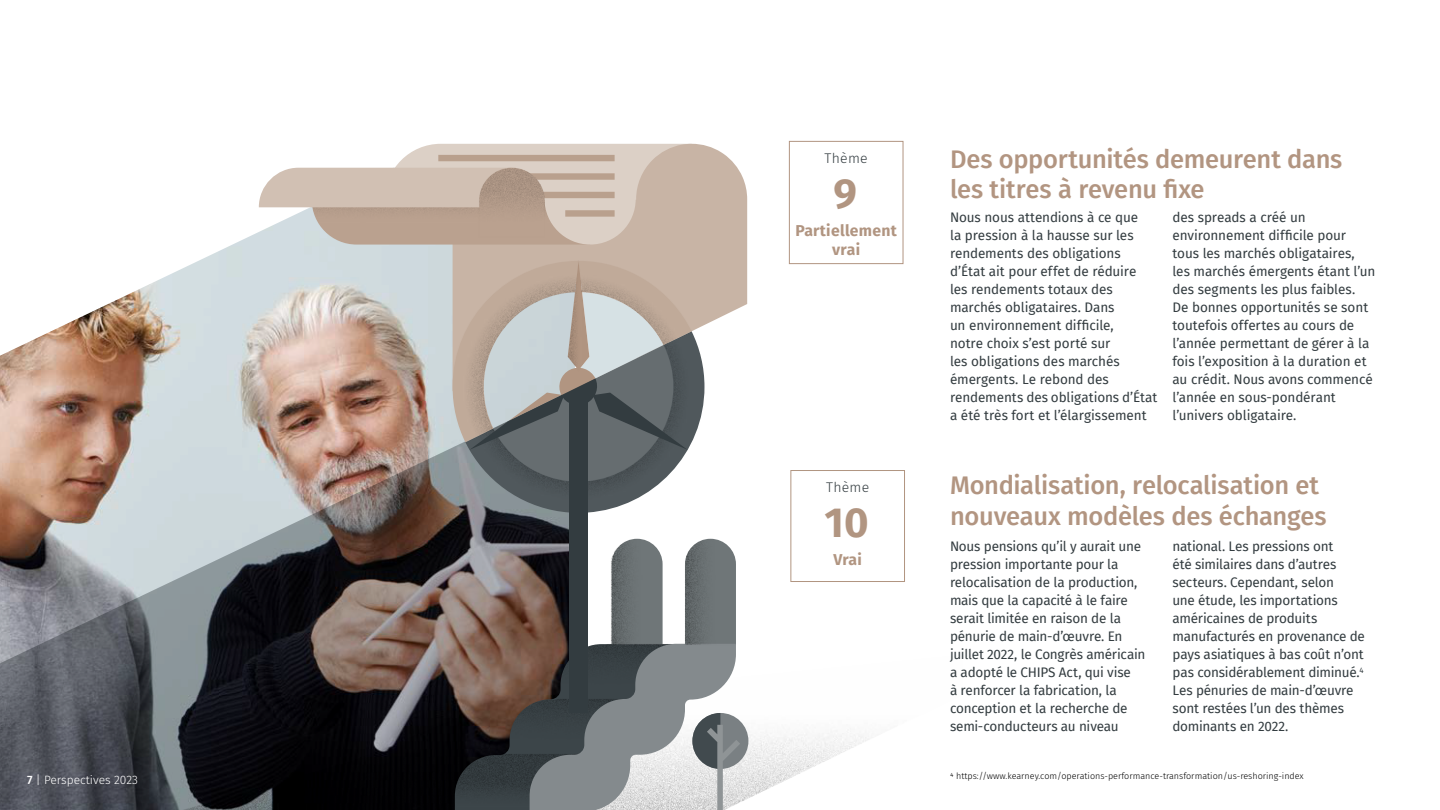
<style>
.page{position:relative;width:1440px;height:810px;background:#fff}
.page>*{position:absolute;margin:0;border:0;box-sizing:border-box;transform-origin:0 0}
.t1{font:700 41.92px "Fira Sans";color:#b19581}
.t2{font:500 25.5px/30.6px "Fira Sans";letter-spacing:-.01em;color:#b29581}
.t3{font:700 15.75px/18.9px "Fira Sans";letter-spacing:.02em;color:#b19581;text-align:center}
.t4{font:300 13.95px "Fira Sans";letter-spacing:.02em;color:#333c40}
.t5{font:13.5px/18px "Fira Sans";letter-spacing:-.01em;color:#333c40}
.t6{font:300 12px "Fira Sans";color:#fff}
.t7{font:300 9px "Fira Sans";color:#000}
.s1{font-weight:500}
</style>
<div class="page">
<div style="left:789px;top:141px;width:114px;height:123px;background:#fff;border:1px solid #b19581"></div>
<div style="left:790px;top:470px;width:115px;height:112px;background:#fff;border:1px solid #b19581"></div>
<img style="left:0;top:205px;width:259px;height:198px">
<svg style="left:0;top:403px;width:569px;height:407px;background:#7f7b7b"></svg>
<img style="left:164px;top:629px;width:705px;height:181px">
<img style="left:439px;top:739px;width:16px;height:71px">
<img style="left:450px;top:513px;width:119px;height:16px">
<div style="left:569px;top:398px;width:19px;height:315px;background:#333c40"></div>
<div style="left:692px;top:713px;width:56px;height:56px;background:#7a8083;border-radius:50%"></div>
<svg style="left:455px;top:539px;width:285px;height:271px;background:#7a7776"></svg>
<svg style="left:259px;top:144px;width:488px;height:369px;background:#baafa7"></svg>
<img style="left:669px;top:538px;width:83px;height:122px">
<img style="left:595px;top:361px;width:10px;height:25px">
<img style="left:595px;top:245px;width:112px;height:116px">
<img style="left:437px;top:245px;width:158px;height:213px">
<p class="t6" style="left:27px;top:771px;width:112px"><span class="s1">7</span> | Perspectives 2023</p>
<p class="t4" style="left:825px;top:148px;width:45px">Thème</p>
<h1 class="t1" style="left:833px;top:158px;width:25px">9</h1>
<p class="t3" style="left:795px;top:220px;width:103px">Partiellement vrai</p>
<p class="t4" style="left:826px;top:477px;width:45px">Thème</p>
<h1 class="t1" style="left:825px;top:487px;width:46px">10</h1>
<p class="t3" style="left:833px;top:549px;width:30px">Vrai</p>
<h2 class="t2" style="left:950px;top:142px;width:394px">Des opportunités demeurent dans les titres à revenu fixe</h2>
<p class="t5" style="left:950px;top:208px;width:209px">Nous nous attendions à ce que<br>la pression à la hausse sur les rendements des obligations d’État ait pour effet de réduire<br>les rendements totaux des marchés obligataires. Dans<br>un environnement difficile,<br>notre choix s’est porté sur<br>les obligations des marchés émergents. Le rebond des rendements des obligations d’État a été très fort et l’élargissement</p>
<p class="t5" style="left:1172px;top:207px;width:204px">des spreads a créé un environnement difficile pour tous les marchés obligataires, les marchés émergents étant l’un des segments les plus faibles.<br>De bonnes opportunités se sont toutefois offertes au cours de l’année permettant de gérer à la fois l’exposition à la duration et au crédit. Nous avons commencé l’année en sous-pondérant l’univers obligataire.</p>
<h2 class="t2" style="left:950px;top:468px;width:378px">Mondialisation, relocalisation et nouveaux modèles des échanges</h2>
<p class="t5" style="left:950px;top:537px;width:197px">Nous pensions qu’il y aurait une pression importante pour la relocalisation de la production, mais que la capacité à le faire serait limitée en raison de la pénurie de main-d’œuvre. En juillet 2022, le Congrès américain a adopté le CHIPS Act, qui vise<br>à renforcer la fabrication, la conception et la recherche de semi-conducteurs au niveau</p>
<p class="t5" style="left:1172px;top:537px;width:194px">national. Les pressions ont<br>été similaires dans d’autres secteurs. Cependant, selon<br>une étude, les importations américaines de produits manufacturés en provenance de pays asiatiques à bas coût n’ont pas considérablement diminué.<sup>4<br></sup>Les pénuries de main-d’œuvre sont restées l’un des thèmes dominants en 2022.</p>
<p class="t7" style="left:950px;top:770px;width:355px">4 https://www.kearney.com/operations-performance-transformation/us-reshoring-index</p>
</div>
